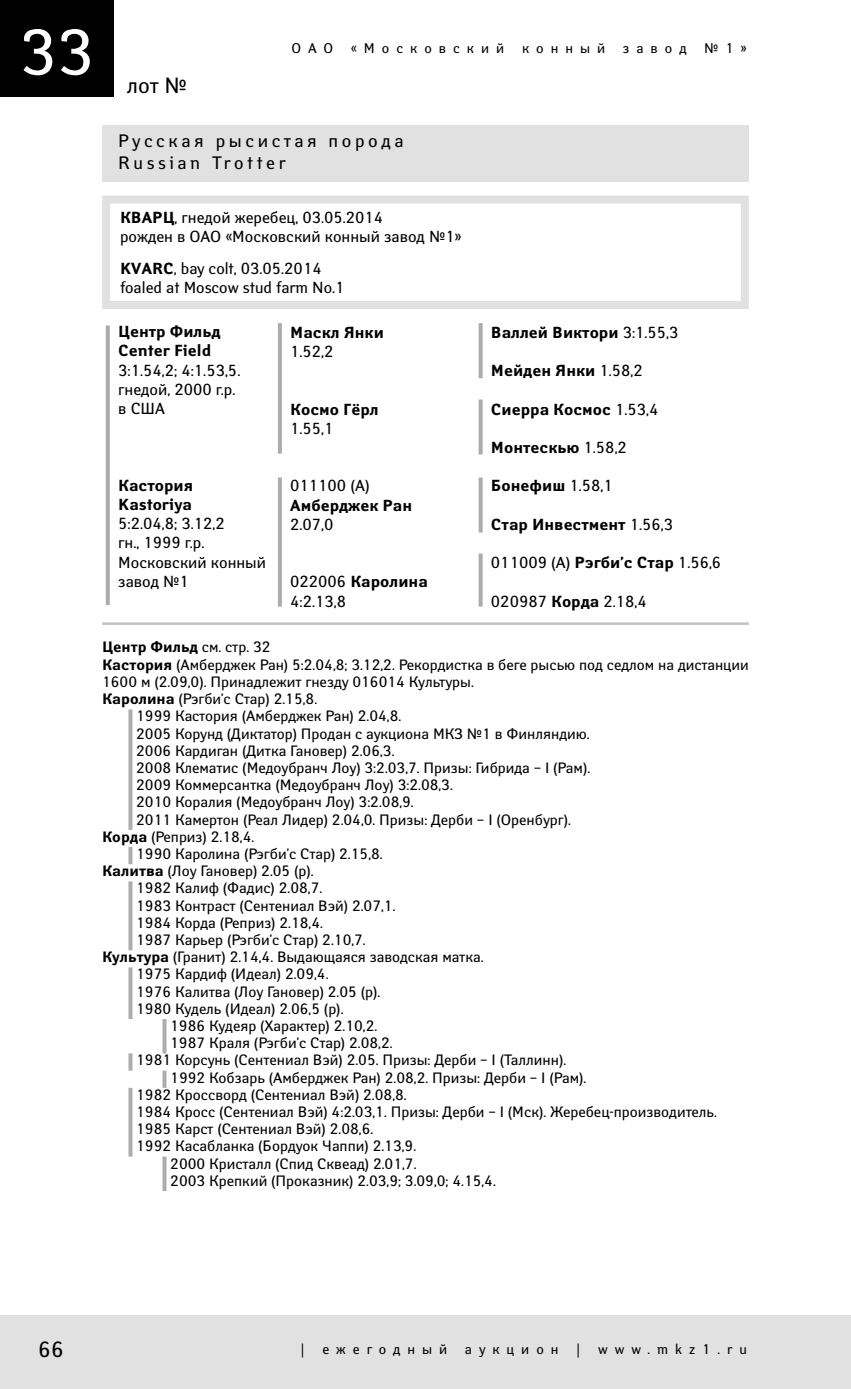
<style>
.page{position:relative;width:851px;height:1389px;background:#fff}
.page>*{position:absolute;margin:0;border:0;box-sizing:border-box;transform-origin:0 0}
.t1{font:64px "Yanus C";color:#fff}
.t2{font:22px "Yanus C";color:#000}
.t3{font:18px/21.6px "Yanus C";letter-spacing:.2em;color:#000}
.t4{font:16px/19.2px "Yanus C";color:#000}
.t5{font:700 16px/19.2px "Yanus C";color:#000}
.t6{font:15px "Yanus C";color:#000}
.t7{font:700 15px "Yanus C";color:#000}
.t8{font:14px "Yanus C";letter-spacing:.5em;color:#000}
.s1{font-weight:700}
.s2{font-weight:400}
</style>
<div class="page">
<hr style="left:850px;top:1315px;width:1px;height:74px;background:#e1e1e1">
<div style="left:0;top:1315px;width:850px;height:74px;background:#e1e1e1"></div>
<div style="left:0;top:0;width:113px;height:96px;background:#000"></div>
<div style="left:102px;top:125px;width:646px;height:56px;background:#e1e1e1"></div>
<hr style="left:102px;top:622px;width:646px;height:3px;background:#c2c2c2">
<svg style="left:106px;top:325px;width:4px;height:280px"></svg>
<svg style="left:478px;top:554px;width:4px;height:53px"></svg>
<svg style="left:478px;top:478px;width:4px;height:55px"></svg>
<svg style="left:478px;top:400px;width:4px;height:55px"></svg>
<svg style="left:478px;top:323px;width:4px;height:55px"></svg>
<hr style="left:278px;top:478px;width:4px;height:129px;background:#acacac">
<svg style="left:128px;top:709px;width:4px;height:121px"></svg>
<svg style="left:128px;top:881px;width:4px;height:69px"></svg>
<svg style="left:128px;top:967px;width:4px;height:52px"></svg>
<svg style="left:128px;top:1053px;width:4px;height:18px"></svg>
<svg style="left:128px;top:1088px;width:4px;height:69px"></svg>
<svg style="left:162px;top:1157px;width:4px;height:34px"></svg>
<svg style="left:162px;top:1071px;width:4px;height:17px"></svg>
<svg style="left:162px;top:1019px;width:4px;height:34px"></svg>
<svg style="left:128px;top:847px;width:4px;height:17px"></svg>
<hr style="left:278px;top:323px;width:4px;height:131px;background:#acacac">
<div style="left:102px;top:196px;width:646px;height:113px;background:#fff;border:8px solid #e1e1e1"></div>
<h1 class="t1" style="left:19px;top:13px;width:76px">33</h1>
<h2 class="t2" style="left:127px;top:72px;width:62px">лот №</h2>
<p class="t8" style="left:291px;top:39px;width:43px">ОАО</p>
<p class="t8" style="left:351px;top:39px;width:155px">«Московский</p>
<p class="t8" style="left:522px;top:39px;width:85px">конный</p>
<p class="t8" style="left:622px;top:39px;width:65px">завод</p>
<p class="t8" style="left:704px;top:39px;width:44px">№1»</p>
<p class="t3" style="left:118px;top:130px;width:287px">Русская рысистая порода<br>Russian Trotter</p>
<p class="t4" style="left:120px;top:208px;width:343px"><span class="s1">КВАРЦ</span>, гнедой жеребец, 03.05.2014<br>рожден в ОАО «Московский конный завод №1»</p>
<p class="t4" style="left:120px;top:258px;width:226px"><span class="s1">KVARC</span>, bay colt, 03.05.2014 foaled at Moscow stud farm No.1</p>
<p class="t5" style="left:118px;top:323px;width:104px">Центр Фильд<br>Center Field</p>
<p class="t4" style="left:118px;top:360px;width:123px">3:1.54,2; 4:1.53,5. гнедой, 2000 г.р. в США</p>
<p class="t5" style="left:118px;top:476px;width:76px">Кастория<br>Kastoriya</p>
<p class="t4" style="left:118px;top:514px;width:149px">5:2.04,8; 3.12,2<br>гн., 1999 г.р.<br>Московский конный завод №1</p>
<p class="t5" style="left:290px;top:323px;width:95px">Маскл Янки</p>
<p class="t4" style="left:290px;top:342px;width:45px">1.52,2</p>
<p class="t5" style="left:290px;top:400px;width:90px">Космо Гёрл</p>
<p class="t4" style="left:290px;top:419px;width:45px">1.55,1</p>
<p class="t4" style="left:290px;top:476px;width:81px">011100 (А)</p>
<p class="t5" style="left:290px;top:496px;width:123px">Амберджек Ран</p>
<p class="t4" style="left:290px;top:515px;width:45px">2.07,0</p>
<p class="t4" style="left:290px;top:572px;width:139px">022006 <span class="s1">Каролина<br></span>4:2.13,8</p>
<p class="t5" style="left:491px;top:323px;width:189px">Валлей Виктори <span class="s2">3:1.55,3</span></p>
<p class="t5" style="left:491px;top:362px;width:153px">Мейден Янки <span class="s2">1.58,2</span></p>
<p class="t5" style="left:491px;top:400px;width:169px">Сиерра Космос <span class="s2">1.53,4</span></p>
<p class="t5" style="left:491px;top:438px;width:137px">Монтескью <span class="s2">1.58,2</span></p>
<p class="t5" style="left:491px;top:477px;width:123px">Бонефиш <span class="s2">1.58,1</span></p>
<p class="t5" style="left:491px;top:515px;width:184px">Стар Инвестмент <span class="s2">1.56,3</span></p>
<p class="t4" style="left:491px;top:553px;width:232px">011009 (А) <span class="s1">Рэгби’с Стар</span> 1.56,6</p>
<p class="t4" style="left:491px;top:591px;width:157px">020987 <span class="s1">Корда</span> 2.18,4</p>
<p class="t7" style="left:102px;top:639px;width:170px">Центр Фильд <span class="s2">см. стр. 32</span></p>
<p class="t6" style="left:102px;top:655px;width:648px"><span class="s1">Кастория</span> (Амберджек Ран) 5:2.04,8; 3.12,2. Рекордистка в беге рысью под седлом на дистанции</p>
<p class="t6" style="left:102px;top:672px;width:373px">1600 м (2.09,0). Принадлежит гнезду 016014 Культуры.</p>
<p class="t6" style="left:102px;top:690px;width:216px"><span class="s1">Каролина</span> (Рэгби’с Стар) 2.15,8.</p>
<p class="t6" style="left:136px;top:707px;width:266px">1999 Кастория (Амберджек Ран) 2.04,8.</p>
<p class="t6" style="left:136px;top:724px;width:455px">2005 Корунд (Диктатор) Продан с аукциона МКЗ №1 в Финляндию.</p>
<p class="t6" style="left:136px;top:741px;width:260px">2006 Кардиган (Дитка Гановер) 2.06,3.</p>
<p class="t6" style="left:136px;top:759px;width:455px">2008 Клематис (Медоубранч Лоу) 3:2.03,7. Призы: Гибрида – I (Рам).</p>
<p class="t6" style="left:136px;top:776px;width:318px">2009 Коммерсантка (Медоубранч Лоу) 3:2.08,3.</p>
<p class="t6" style="left:136px;top:793px;width:279px">2010 Коралия (Медоубранч Лоу) 3:2.08,9.</p>
<p class="t6" style="left:136px;top:810px;width:436px">2011 Камертон (Реал Лидер) 2.04,0. Призы: Дерби – I (Оренбург).</p>
<p class="t6" style="left:102px;top:827px;width:154px"><span class="s1">Корда</span> (Реприз) 2.18,4.</p>
<p class="t6" style="left:136px;top:845px;width:248px">1990 Каролина (Рэгби’с Стар) 2.15,8.</p>
<p class="t6" style="left:102px;top:862px;width:213px"><span class="s1">Калитва</span> (Лоу Гановер) 2.05 (р).</p>
<p class="t6" style="left:136px;top:879px;width:187px">1982 Калиф (Фадис) 2.08,7.</p>
<p class="t6" style="left:136px;top:896px;width:261px">1983 Контраст (Сентениал Вэй) 2.07,1.</p>
<p class="t6" style="left:136px;top:913px;width:188px">1984 Корда (Реприз) 2.18,4.</p>
<p class="t6" style="left:136px;top:931px;width:231px">1987 Карьер (Рэгби’с Стар) 2.10,7.</p>
<p class="t6" style="left:102px;top:948px;width:383px"><span class="s1">Культура</span> (Гранит) 2.14,4. Выдающаяся заводская матка.</p>
<p class="t6" style="left:136px;top:965px;width:194px">1975 Кардиф (Идеал) 2.09,4.</p>
<p class="t6" style="left:136px;top:982px;width:246px">1976 Калитва (Лоу Гановер) 2.05 (р).</p>
<p class="t6" style="left:136px;top:999px;width:209px">1980 Кудель (Идеал) 2.06,5 (р).</p>
<p class="t6" style="left:170px;top:1017px;width:208px">1986 Кудеяр (Характер) 2.10,2.</p>
<p class="t6" style="left:170px;top:1034px;width:224px">1987 Краля (Рэгби’с Стар) 2.08,2.</p>
<p class="t6" style="left:136px;top:1051px;width:431px">1981 Корсунь (Сентениал Вэй) 2.05. Призы: Дерби – I (Таллинн).</p>
<p class="t6" style="left:170px;top:1068px;width:417px">1992 Кобзарь (Амберджек Ран) 2.08,2. Призы: Дерби – I (Рам).</p>
<p class="t6" style="left:136px;top:1085px;width:272px">1982 Кроссворд (Сентениал Вэй) 2.08,8.</p>
<p class="t6" style="left:136px;top:1103px;width:582px">1984 Кросс (Сентениал Вэй) 4:2.03,1. Призы: Дерби – I (Мск). Жеребец-производитель.</p>
<p class="t6" style="left:136px;top:1120px;width:238px">1985 Карст (Сентениал Вэй) 2.08,6.</p>
<p class="t6" style="left:136px;top:1137px;width:281px">1992 Касабланка (Бордуок Чаппи) 2.13,9.</p>
<p class="t6" style="left:170px;top:1154px;width:248px">2000 Кристалл (Спид Сквеад) 2.01,7.</p>
<p class="t6" style="left:170px;top:1171px;width:327px">2003 Крепкий (Проказник) 2.03,9; 3.09,0; 4.15,4.</p>
<h2 class="t2" style="left:38px;top:1336px;width:27px">66</h2>
<p class="t8" style="left:300px;top:1340px;width:6px">|</p>
<p class="t8" style="left:322px;top:1340px;width:126px">ежегодный</p>
<p class="t8" style="left:465px;top:1340px;width:95px">аукцион</p>
<p class="t8" style="left:576px;top:1340px;width:6px">|</p>
<p class="t8" style="left:598px;top:1340px;width:150px">www.mkz1.ru</p>
</div>
